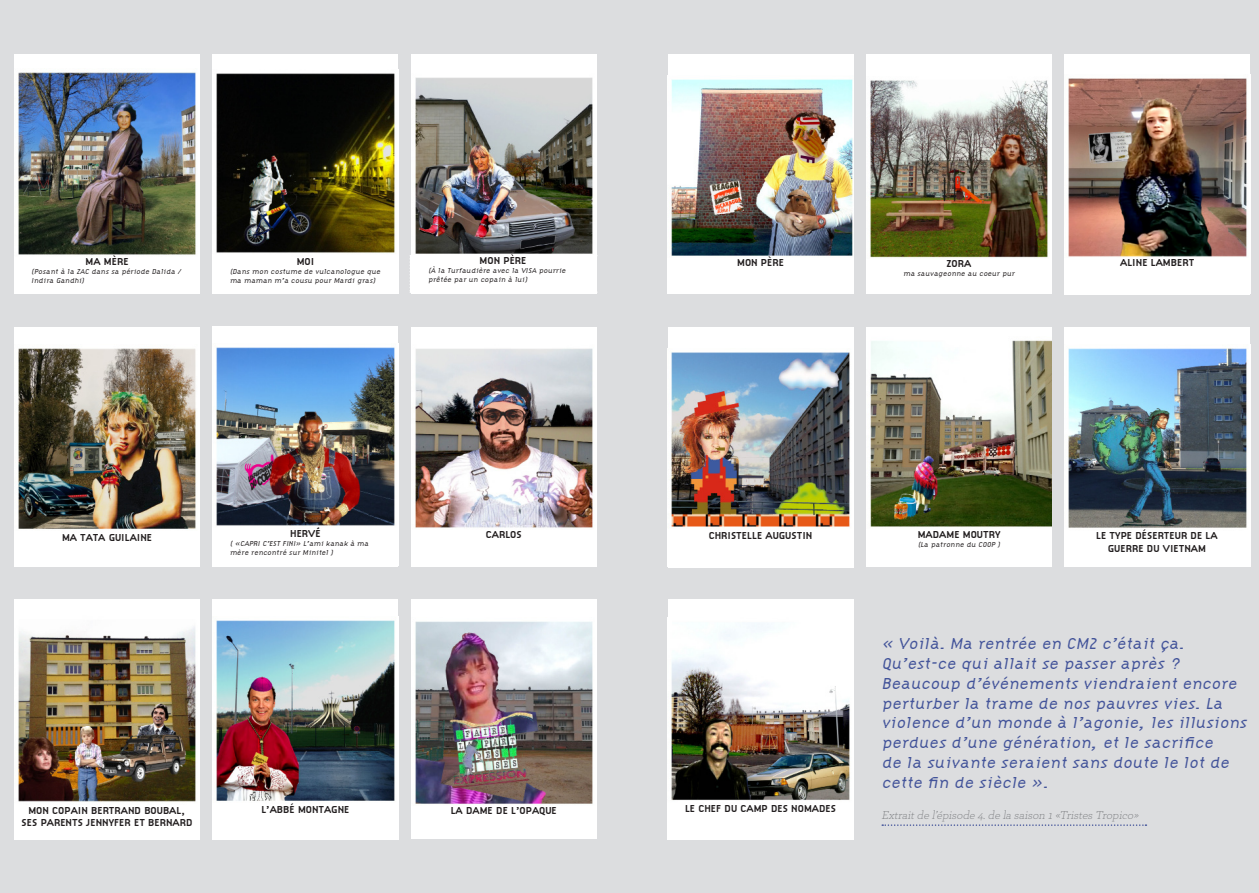
<style>
.page{position:relative;width:1259px;height:893px;background:#dcdddf}
.page>*{position:absolute;margin:0;border:0;box-sizing:border-box;transform-origin:0 0}
.t1{font:italic 300 16.5px/19.8px "Citizen";color:#43549a}
.t2{font:italic 300 12px "Archer";color:#76787b}
.t3{font:700 10.5px/12.6px "Citizen";color:#231f20;text-align:center}
.t4{font:italic 300 7.5px/9px "Citizen";color:#231f20}
</style>
<div class="page">
<div style="left:14px;top:54px;width:186px;height:240px;background:#fff"></div>
<img style="left:18px;top:72px;width:178px;height:183px">
<div style="left:213px;top:54px;width:185px;height:240px;background:#fff"></div>
<img style="left:216px;top:73px;width:179px;height:180px">
<div style="left:411px;top:54px;width:185px;height:240px;background:#fff"></div>
<img style="left:415px;top:77px;width:178px;height:177px">
<div style="left:668px;top:54px;width:185px;height:240px;background:#fff"></div>
<img style="left:671px;top:79px;width:182px;height:177px">
<div style="left:866px;top:54px;width:185px;height:240px;background:#fff"></div>
<img style="left:870px;top:80px;width:178px;height:178px">
<div style="left:1064px;top:54px;width:186px;height:240px;background:#fff"></div>
<img style="left:1068px;top:78px;width:179px;height:179px">
<div style="left:14px;top:327px;width:186px;height:240px;background:#fff"></div>
<img style="left:18px;top:348px;width:178px;height:181px">
<div style="left:213px;top:326px;width:185px;height:240px;background:#fff"></div>
<img style="left:216px;top:347px;width:179px;height:182px">
<div style="left:411px;top:327px;width:185px;height:240px;background:#fff"></div>
<img style="left:415px;top:348px;width:178px;height:180px">
<div style="left:14px;top:599px;width:186px;height:240px;background:#fff"></div>
<img style="left:18px;top:626px;width:178px;height:176px">
<div style="left:213px;top:599px;width:185px;height:240px;background:#fff"></div>
<img style="left:216px;top:620px;width:179px;height:181px">
<div style="left:411px;top:599px;width:185px;height:240px;background:#fff"></div>
<img style="left:415px;top:621px;width:178px;height:183px">
<div style="left:668px;top:327px;width:185px;height:240px;background:#fff"></div>
<img style="left:671px;top:352px;width:179px;height:176px">
<div style="left:866px;top:327px;width:185px;height:240px;background:#fff"></div>
<img style="left:870px;top:340px;width:181px;height:187px">
<div style="left:1064px;top:327px;width:186px;height:240px;background:#fff"></div>
<img style="left:1068px;top:348px;width:179px;height:180px">
<div style="left:668px;top:599px;width:185px;height:240px;background:#fff"></div>
<img style="left:671px;top:623px;width:179px;height:178px">
<svg style="left:409px;top:255px;width:188px;height:38px"></svg>
<div style="left:213px;top:529px;width:185px;height:38px;background:#fff"></div>
<div style="left:1064px;top:258px;width:186px;height:37px;background:#fff"></div>
<svg style="left:882px;top:824px;width:264px;height:2px"></svg>
<p class="t3" style="left:86px;top:255px;width:45px">MA MÈRE</p>
<p class="t4" style="left:31px;top:267px;width:153px">(Posant à la ZAC dans sa période Dalida /<br>Indira Gandhi)</p>
<p class="t3" style="left:297px;top:255px;width:19px">MOI</p>
<p class="t4" style="left:230px;top:267px;width:154px">(Dans mon costume de vulcanologue que ma maman m’a cousu pour Mardi gras)</p>
<p class="t3" style="left:479px;top:255px;width:48px">MON PÈRE</p>
<p class="t4" style="left:428px;top:266px;width:141px">(À la Turfaudière avec la VISA pourrie prêtée par un copain à lui)</p>
<p class="t3" style="left:737px;top:256px;width:48px">MON PÈRE</p>
<p class="t3" style="left:946px;top:257px;width:26px">ZORA</p>
<p class="t4" style="left:903px;top:269px;width:115px">ma sauvageonne au coeur pur</p>
<p class="t3" style="left:1120px;top:256px;width:76px">ALINE LAMBERT</p>
<p class="t3" style="left:62px;top:531px;width:92px">MA TATA GUILAINE</p>
<p class="t3" style="left:290px;top:527px;width:32px">HERVÉ</p>
<p class="t4" style="left:230px;top:539px;width:142px">( «CAPRI C’EST FINI» L’ami kanak à ma mère rencontré sur Minitel )</p>
<p class="t3" style="left:486px;top:528px;width:37px">CARLOS</p>
<p class="t3" style="left:708px;top:529px;width:105px">CHRISTELLE AUGUSTIN</p>
<p class="t3" style="left:917px;top:528px;width:84px">MADAME MOUTRY</p>
<p class="t4" style="left:917px;top:540px;width:86px">(La patronne du COOP )</p>
<p class="t3" style="left:1096px;top:529px;width:123px">LE TYPE DÉSERTEUR DE LA<br>GUERRE DU VIETNAM</p>
<p class="t3" style="left:28px;top:804px;width:159px">MON COPAIN BERTRAND BOUBAL,</p>
<p class="t3" style="left:22px;top:816px;width:172px">SES PARENTS JENNYFER ET BERNARD</p>
<p class="t3" style="left:261px;top:803px;width:90px">L’ABBÉ MONTAGNE</p>
<p class="t3" style="left:451px;top:804px;width:108px">LA DAME DE L’OPAQUE</p>
<p class="t3" style="left:685px;top:802px;width:153px">LE CHEF DU CAMP DES NOMADES</p>
<p class="t1" style="left:881px;top:634px;width:308px">« Voilà. Ma rentrée en CM2 c’était ça.</p>
<p class="t1" style="left:881px;top:653px;width:304px">Qu’est-ce qui allait se passer après ?</p>
<p class="t1" style="left:881px;top:673px;width:370px">Beaucoup d’événements viendraient encore perturber la trame de nos pauvres vies. La violence d’un monde à l’agonie, les illusions perdues d’une génération, et le sacrifice<br>de la suivante seraient sans doute le lot de cette fin de siècle ».</p>
<p class="t2" style="left:881px;top:807px;width:261px">Extraitde l’épisode 4.de la saison 1«Tristes Tropico»</p>
</div>
